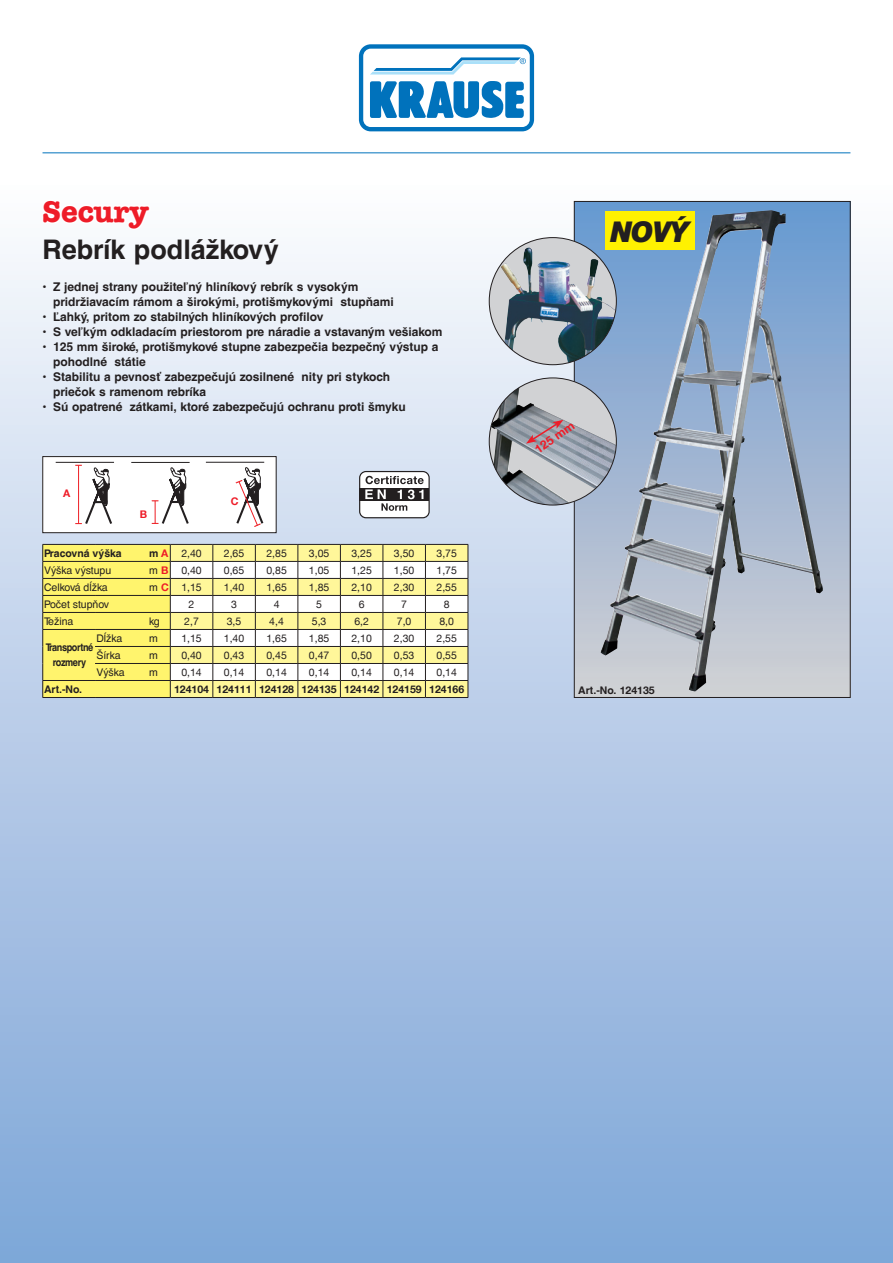
<style>
.page{position:relative;width:893px;height:1263px;background:#fff}
.page>*{position:absolute;margin:0;border:0;box-sizing:border-box;transform-origin:0 0}
._01_Eigennamen{font:700 30px "American Typewriter LT";color:#ee1c28}
.Helv_-CE-Produktinfo{font:italic 900 28.5px "Helvetica Neue LT";color:#231f20}
.Helv_-CE-Produktname{font:700 27px "Helvetica CE";color:#231f20}
.Helv_-CE-Produktinfo-2{font:700 12px "Helvetica CE";color:#231f20}
.t1{font:700 12px "Helvetica Neue LT";color:#ee1c28}
.t2{font:10.5px "Helvetica Neue LT";color:#231f20}
.t3{font:10.5px "Helvetica CE";color:#231f20}
.t4{font:700 10.5px "Helvetica Neue LT";color:#231f20}
._04_Bild-Text-D{font:700 10.5px "Helvetica CE";letter-spacing:-.04em;color:#231f20}
._04_Bild-Text-D-2{font:700 10.5px/15px "Helvetica CE";letter-spacing:-.04em;color:#231f20;text-align:center;scale:.87 1}
._04_Bild-Text-D-3{font:700 10.5px "Helvetica CE";color:#231f20}
.t5{font:700 10.5px "Helvetica Neue LT";color:#ee1c28}
.s1{font-family:"Helvetica Neue LT";color:#ee1c28}
.s2{font-family:"Helvetica Neue LT";font-weight:700;color:#ee1c28}
.s3{font-family:"Helvetica Neue LT"}
</style>
<div class="page">
<div style="left:0;top:185px;width:893px;height:1078px;background:linear-gradient(to bottom,#f9f9fb,#7ca4d7)"></div>
<hr style="left:43px;top:153px;width:807px;height:1px;background:#0072bc">
<svg style="left:357px;top:43px;width:179px;height:90px"></svg>
<svg style="left:359px;top:44px;width:175px;height:87px"></svg>
<div style="left:574px;top:201px;width:276px;height:496px;background:linear-gradient(to bottom,#6798d1,#d2d0d4)"></div>
<img style="left:600px;top:210px;width:223px;height:481px">
<div style="left:360px;top:471px;width:69px;height:47px;background:#fff;border-radius:6px"></div>
<div style="left:359px;top:471px;width:71px;height:47px;border:1px solid #231f20;border-radius:6px"></div>
<div style="left:360px;top:488px;width:69px;height:13px;background:#231f20"></div>
<svg style="left:365px;top:476px;width:59px;height:35px"></svg>
<div style="left:43px;top:457px;width:233px;height:76px;background:#fff"></div>
<hr style="left:131px;top:462px;width:59px;height:1px;background:#231f20">
<svg style="left:152px;top:467px;width:37px;height:57px"></svg>
<hr style="left:56px;top:462px;width:58px;height:1px;background:#231f20">
<svg style="left:75px;top:465px;width:37px;height:60px"></svg>
<svg style="left:235px;top:467px;width:29px;height:60px"></svg>
<hr style="left:206px;top:462px;width:58px;height:1px;background:#231f20">
<div style="left:43px;top:456px;width:233px;height:77px;border:1px solid #231f20"></div>
<svg style="left:39px;top:192px;width:114px;height:62px"></svg>
<div style="left:489px;top:238px;width:127px;height:127px;background:#d1d2d4;border-radius:50%"></div>
<img style="left:501px;top:247px;width:115px;height:116px">
<div style="left:489px;top:378px;width:127px;height:127px;background:#d1d2d4;border-radius:50%"></div>
<img style="left:491px;top:387px;width:125px;height:118px">
<svg style="left:526px;top:420px;width:37px;height:24px"></svg>
<div style="left:605px;top:212px;width:89px;height:38px;background:#fff101"></div>
<hr style="left:43px;top:697px;width:52px;height:1px;background:#231f20">
<hr style="left:95px;top:697px;width:75px;height:1px;background:#231f20">
<hr style="left:170px;top:697px;width:43px;height:1px;background:#231f20">
<hr style="left:213px;top:697px;width:42px;height:1px;background:#231f20">
<hr style="left:255px;top:697px;width:43px;height:1px;background:#231f20">
<hr style="left:298px;top:697px;width:42px;height:1px;background:#231f20">
<hr style="left:340px;top:697px;width:43px;height:1px;background:#231f20">
<hr style="left:383px;top:697px;width:42px;height:1px;background:#231f20">
<hr style="left:425px;top:697px;width:43px;height:1px;background:#231f20">
<svg style="left:42px;top:544px;width:427px;height:153px"></svg>
<hr style="left:95px;top:680px;width:75px;height:1px;background:#231f20">
<p class="_01_Eigennamen" style="left:43px;top:194px;width:108px">Secury</p>
<p class="Helv_-CE-Produktname" style="left:43px;top:233px;width:238px">Rebrík podlážkový</p>
<p class="Helv_-CE-Produktinfo-2" style="left:43px;top:279px;width:318px">• Z jednej strany použiteľný hliníkový rebrík s vysokým</p>
<p class="Helv_-CE-Produktinfo-2" style="left:53px;top:294px;width:342px">pridržiavacím rámom a širokými, protišmykovými stupňami</p>
<p class="Helv_-CE-Produktinfo-2" style="left:43px;top:309px;width:282px">• Ľahký, pritom zo stabilných hliníkových profilov</p>
<p class="Helv_-CE-Produktinfo-2" style="left:43px;top:324px;width:401px">• S veľkým odkladacím priestorom pre náradie a vstavaným vešiakom</p>
<p class="Helv_-CE-Produktinfo-2" style="left:43px;top:339px;width:397px">• 125 mm široké, protišmykové stupne zabezpečia bezpečný výstup a</p>
<p class="Helv_-CE-Produktinfo-2" style="left:53px;top:354px;width:94px">pohodlné státie</p>
<p class="Helv_-CE-Produktinfo-2" style="left:43px;top:369px;width:349px">• Stabilitu a pevnosť zabezpečujú zosilnené nity pri stykoch</p>
<p class="Helv_-CE-Produktinfo-2" style="left:53px;top:384px;width:154px">priečok s ramenom rebríka</p>
<p class="Helv_-CE-Produktinfo-2" style="left:43px;top:399px;width:365px">• Sú opatrené zátkami, ktoré zabezpečujú ochranu proti šmyku</p>
<p class="t5" style="left:63px;top:486px;width:9px">A</p>
<p class="t5" style="left:140px;top:507px;width:9px">B</p>
<p class="t5" style="left:231px;top:495px;width:9px">C</p>
<p class="_04_Bild-Text-D-3" style="left:44px;top:546px;width:79px">Pracovná výška</p>
<p class="_04_Bild-Text-D" style="left:149px;top:546px;width:21px">m <span class="s1">A</span></p>
<p class="t2" style="left:181px;top:547px;width:22px">2,40</p>
<p class="t2" style="left:224px;top:547px;width:22px">2,65</p>
<p class="t2" style="left:266px;top:547px;width:22px">2,85</p>
<p class="t2" style="left:309px;top:547px;width:22px">3,05</p>
<p class="t2" style="left:351px;top:547px;width:22px">3,25</p>
<p class="t2" style="left:394px;top:547px;width:22px">3,50</p>
<p class="t2" style="left:436px;top:547px;width:22px">3,75</p>
<p class="t3" style="left:44px;top:564px;width:69px">Výška výstupu</p>
<p class="t3" style="left:149px;top:564px;width:21px">m <span class="s2">B</span></p>
<p class="t2" style="left:181px;top:564px;width:22px">0,40</p>
<p class="t2" style="left:224px;top:564px;width:22px">0,65</p>
<p class="t2" style="left:266px;top:564px;width:22px">0,85</p>
<p class="t2" style="left:309px;top:564px;width:22px">1,05</p>
<p class="t2" style="left:351px;top:564px;width:22px">1,25</p>
<p class="t2" style="left:394px;top:564px;width:22px">1,50</p>
<p class="t2" style="left:436px;top:564px;width:22px">1,75</p>
<p class="t3" style="left:44px;top:581px;width:65px">Celková dĺžka</p>
<p class="t3" style="left:149px;top:581px;width:21px">m <span class="s2">C</span></p>
<p class="t2" style="left:181px;top:581px;width:22px">1,15</p>
<p class="t2" style="left:224px;top:581px;width:22px">1,40</p>
<p class="t2" style="left:266px;top:581px;width:22px">1,65</p>
<p class="t2" style="left:309px;top:581px;width:22px">1,85</p>
<p class="t2" style="left:351px;top:581px;width:22px">2,10</p>
<p class="t2" style="left:394px;top:581px;width:22px">2,30</p>
<p class="t2" style="left:436px;top:581px;width:22px">2,55</p>
<p class="t3" style="left:44px;top:598px;width:67px">Počet stupňov</p>
<p class="t2" style="left:189px;top:598px;width:7px">2</p>
<p class="t2" style="left:231px;top:598px;width:7px">3</p>
<p class="t2" style="left:274px;top:598px;width:7px">4</p>
<p class="t2" style="left:316px;top:598px;width:7px">5</p>
<p class="t2" style="left:359px;top:598px;width:7px">6</p>
<p class="t2" style="left:401px;top:598px;width:7px">7</p>
<p class="t2" style="left:444px;top:598px;width:7px">8</p>
<p class="t3" style="left:44px;top:615px;width:31px">Težina</p>
<p class="t3" style="left:149px;top:615px;width:12px">kg</p>
<p class="t2" style="left:184px;top:615px;width:16px">2,7</p>
<p class="t2" style="left:227px;top:615px;width:16px">3,5</p>
<p class="t2" style="left:269px;top:615px;width:16px">4,4</p>
<p class="t2" style="left:312px;top:615px;width:16px">5,3</p>
<p class="t2" style="left:354px;top:615px;width:16px">6,2</p>
<p class="t2" style="left:397px;top:615px;width:16px">7,0</p>
<p class="t2" style="left:439px;top:615px;width:16px">8,0</p>
<p class="_04_Bild-Text-D-2" style="left:46px;top:640px;width:56px">Transportné rozmery</p>
<p class="t3" style="left:96px;top:632px;width:27px">Dĺžka</p>
<p class="t3" style="left:149px;top:632px;width:10px">m</p>
<p class="t2" style="left:181px;top:632px;width:22px">1,15</p>
<p class="t2" style="left:224px;top:632px;width:22px">1,40</p>
<p class="t2" style="left:266px;top:632px;width:22px">1,65</p>
<p class="t2" style="left:309px;top:632px;width:22px">1,85</p>
<p class="t2" style="left:351px;top:632px;width:22px">2,10</p>
<p class="t2" style="left:394px;top:632px;width:22px">2,30</p>
<p class="t2" style="left:436px;top:632px;width:22px">2,55</p>
<p class="t3" style="left:96px;top:649px;width:26px">Šírka</p>
<p class="t3" style="left:149px;top:649px;width:10px">m</p>
<p class="t2" style="left:181px;top:649px;width:22px">0,40</p>
<p class="t2" style="left:224px;top:649px;width:22px">0,43</p>
<p class="t2" style="left:266px;top:649px;width:22px">0,45</p>
<p class="t2" style="left:309px;top:649px;width:22px">0,47</p>
<p class="t2" style="left:351px;top:649px;width:22px">0,50</p>
<p class="t2" style="left:394px;top:649px;width:22px">0,53</p>
<p class="t2" style="left:436px;top:649px;width:22px">0,55</p>
<p class="t3" style="left:96px;top:666px;width:30px">Výška</p>
<p class="t3" style="left:149px;top:666px;width:10px">m</p>
<p class="t2" style="left:181px;top:666px;width:22px">0,14</p>
<p class="t2" style="left:224px;top:666px;width:22px">0,14</p>
<p class="t2" style="left:266px;top:666px;width:22px">0,14</p>
<p class="t2" style="left:309px;top:666px;width:22px">0,14</p>
<p class="t2" style="left:351px;top:666px;width:22px">0,14</p>
<p class="t2" style="left:394px;top:666px;width:22px">0,14</p>
<p class="t2" style="left:436px;top:666px;width:22px">0,14</p>
<p class="_04_Bild-Text-D" style="left:44px;top:683px;width:40px">Art.-No.</p>
<p class="t4" style="left:174px;top:682px;width:37px">124104</p>
<p class="t4" style="left:217px;top:682px;width:37px">124111</p>
<p class="t4" style="left:259px;top:682px;width:37px">124128</p>
<p class="t4" style="left:302px;top:682px;width:37px">124135</p>
<p class="t4" style="left:344px;top:682px;width:37px">124142</p>
<p class="t4" style="left:387px;top:682px;width:37px">124159</p>
<p class="t4" style="left:429px;top:682px;width:37px">124166</p>
<p class="Helv_-CE-Produktinfo" style="left:610px;top:214px;width:80px">NOVÝ</p>
<p class="t1" style="left:532px;top:444px;width:47px;rotate:-35deg">125 mm</p>
<p class="_04_Bild-Text-D" style="left:578px;top:683px;width:78px">Art.-No. <span class="s3">124135</span></p>
</div>
